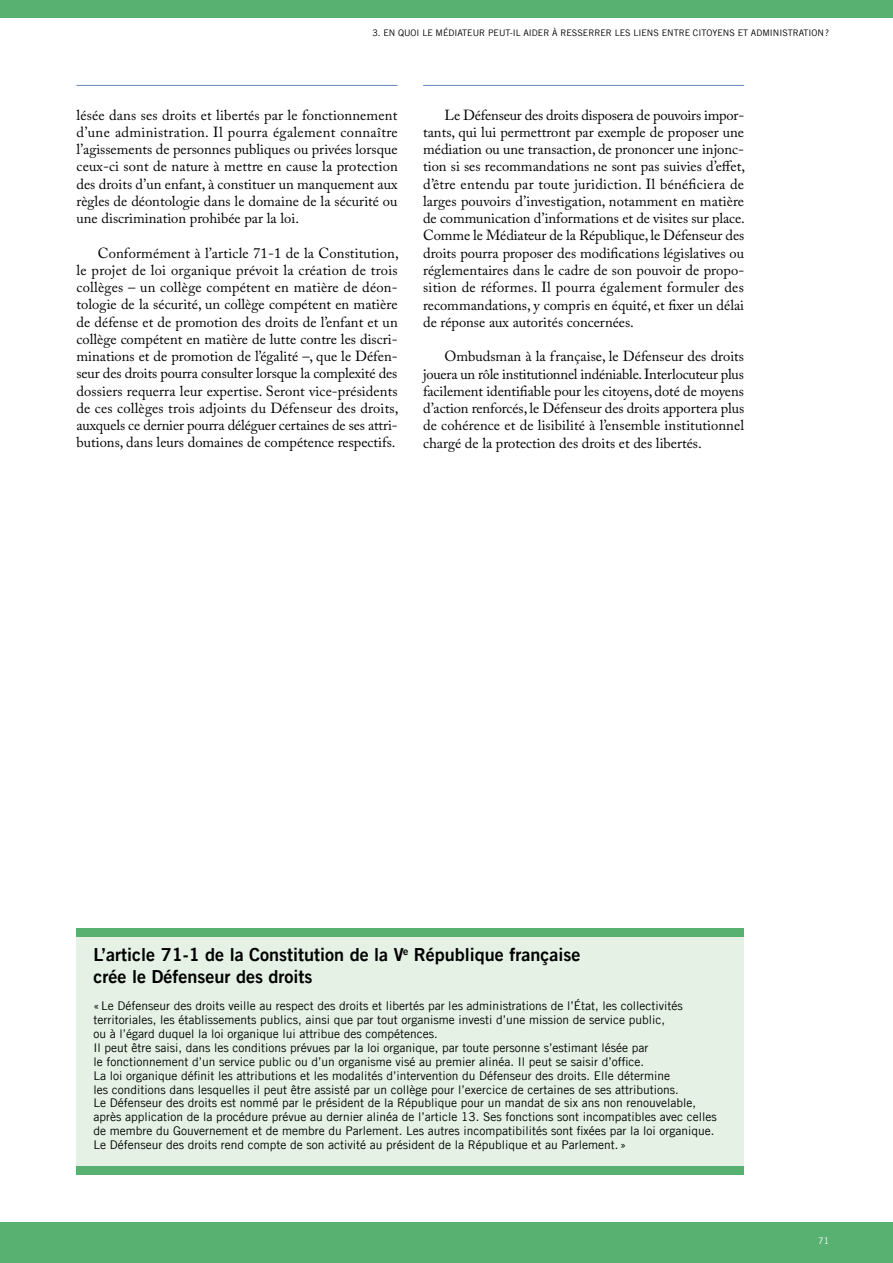
<style>
.page{position:relative;width:893px;height:1263px;background:#fff}
.page>*{position:absolute;margin:0;border:0;box-sizing:border-box;transform-origin:0 0}
.t1{font:18px/21.6px "Trade Gothic LT Com Bd 2";color:#000}
.t2{font:14.55px/17.2px "Adobe Caslon Pro";color:#000;text-align:justify}
.t3{font:12px/13.8px "Trade Gothic LT Com";color:#000}
.t4{font:9px "Trade Gothic LT Com";color:#000}
.t5{font:9px "Trade Gothic LT Com";color:#fff}
</style>
<div class="page">
<div style="left:0;top:0;width:893px;height:17px;background:#58b170"></div>
<div style="left:0;top:1222px;width:893px;height:41px;background:#58b170"></div>
<hr style="left:77px;top:85px;width:321px;height:1px;background:#6686bf">
<hr style="left:423px;top:85px;width:321px;height:1px;background:#6686bf">
<div style="left:77px;top:935px;width:667px;height:237px;background:#e4f1e4"></div>
<div style="left:77px;top:928px;width:667px;height:8px;background:#58b170"></div>
<div style="left:77px;top:1166px;width:667px;height:9px;background:#58b170"></div>
<p class="t4" style="left:372px;top:27px;width:458px">3. En quoi le Médiateur peut-il aider à reSSERrER les liens entre citoyens et adm inistration?</p>
<p class="t2" style="left:77px;top:106px;width:323px">lésée dans ses droits et libertés par le fonctionnement d’une administration. Il pourra également connaître l’agissements de personnes publiques ou privées lorsque ceux-ci sont de nature à mettre en cause la protection des droits d’un enfant, à constituer un manquement aux règles de déontologie dans le domaine de la sécurité ou une discrimination prohibée par la loi.</p>
<p class="t2" style="left:77px;top:244px;width:324px;text-indent:21px">Conformément à l’article 71-1 de la Constitution, le projet de loi organique prévoit la création de trois collèges – un collège compétent en matière de déon&shy;tologie de la sécurité, un collège compétent en matière de défense et de promotion des droits de l’enfant et un collège compétent en matière de lutte contre les discri&shy;minations et de promotion de l’égalité –, que le Défen&shy;seur des droits pourra consulter lorsque la complexité des dossiers requerra leur expertise. Seront vice-présidents de ces collèges trois adjoints du Défenseur des droits, auxquels ce dernier pourra déléguer certaines de ses attri&shy;butions, dans leurs domaines de compétence respectifs.</p>
<p class="t2" style="left:423px;top:106px;width:324px;text-indent:21px">Le Défenseur des droits disposera de pouvoirs impor&shy;tants, qui lui permettront par exemple de proposer une médiation ou une transaction, de prononcer une injonc&shy;tion si ses recommandations ne sont pas suivies d’effet, d’être entendu par toute juridiction. Il bénéficiera de larges pouvoirs d’investigation, notamment en matière de communication d’informations et de visites sur place.<br>Comme le Médiateur de la République, le Défenseur des droits pourra proposer des modifications législatives ou réglementaires dans le cadre de son pouvoir de propo&shy;sition de réformes. Il pourra également formuler des recommandations, y compris en équité, et fixer un délai de réponse aux autorités concernées.</p>
<p class="t2" style="left:423px;top:348px;width:323px;text-indent:21px">Ombudsman à la française, le Défenseur des droits jouera un rôle institutionnel indéniable. Interlocuteur plus facilement identifiable pour les citoyens, doté de moyens d’action renforcés, le Défenseur des droits apportera plus de cohérence et de lisibilité à l’ensemble institutionnel chargé de la protection des droits et des libertés.</p>
<p class="t1" style="left:94px;top:943px;width:488px">L’article 71-1 de la Constitution de la V<sup>e</sup> République française crée le Défenseur des droits</p>
<p class="t3" style="left:94px;top:999px;width:625px">« Le Défenseur des droits veille au respect des droits et libertés par les administrations de l’État, les collectivités territoriales, les établissements publics, ainsi que par tout organisme investi d’une mission de service public,<br>ou à l’égard duquel la loi organique lui attribue des compétences.<br>I l peut être saisi, dans les conditions prévues par la loi organique, par toute personne s’estimant lésée par<br>le fonctionnement d’un service public ou d’un organisme visé au premier alinéa. I l peut se saisir d’office.<br>La loi organique définit les attributions et les modalités d’intervention du Défenseur des droits. Elle détermine<br>les conditions dans lesquelles il peut être assisté par un collège pour l’exercice de certaines de ses attributions.<br>Le Défenseur des droits est nommé par le président de la République pour un mandat de six ans non renouvelable, après application de la procédure prévue au dernier alinéa de l’article 13. Ses fonctions sont incompatibles avec celles de membre du Gouvernement et de membre du Parlement. Les autres incompatibilités sont fixées par la loi organique.<br>Le Défenseur des droits rend compte de son activité au président de la République et au Parlement.»</p>
<p class="t5" style="left:818px;top:1235px;width:12px">71</p>
</div>
